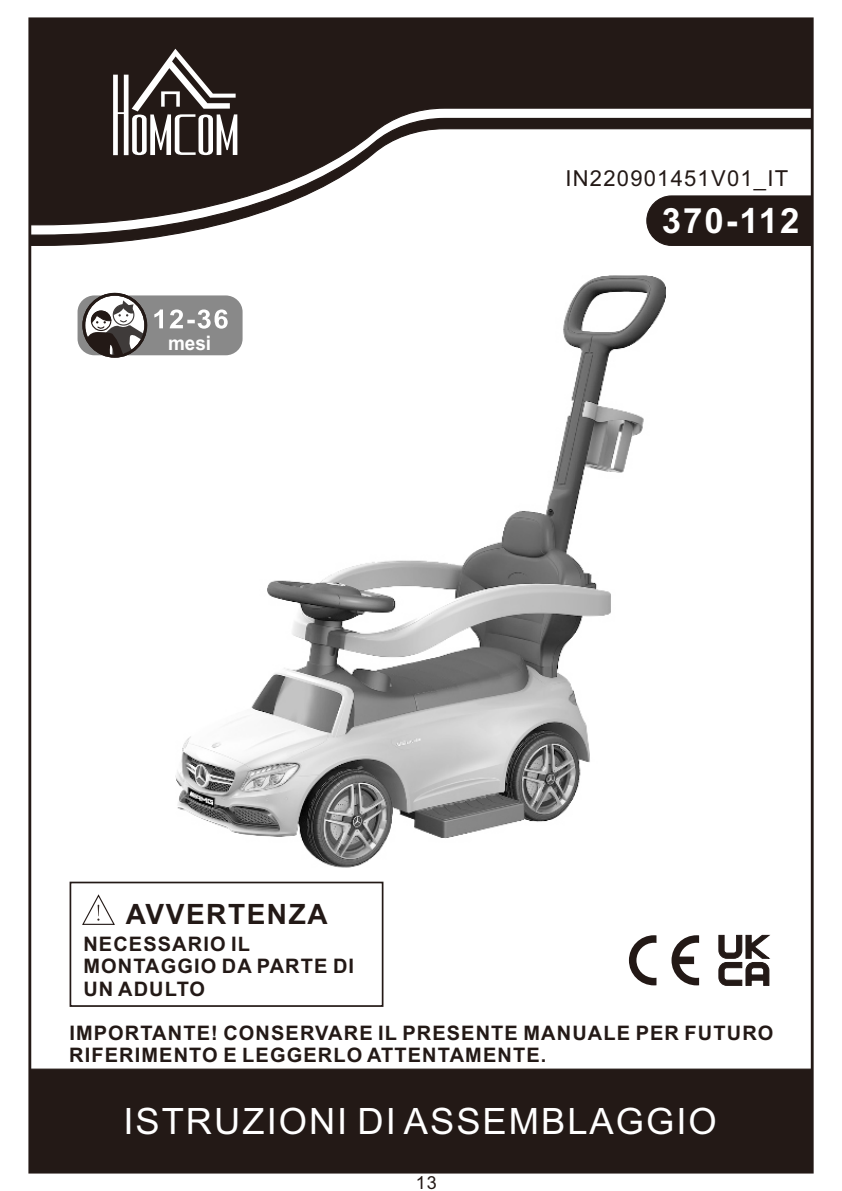
<style>
.page{position:relative;width:842px;height:1191px;background:#fff}
.page>*{position:absolute;margin:0;border:0;box-sizing:border-box;transform-origin:0 0}
.t1{font:36.4px "Arial";letter-spacing:.055em;color:#fff}
.t2{font:700 34.8px "Arial";letter-spacing:.055em;color:#fff}
.t3{font:700 28px "Arial";letter-spacing:.055em;color:#231916}
.t4{font:22px "Arial";letter-spacing:.055em;color:#231916}
.t5{font:700 20px/22.4px "Arial";letter-spacing:.055em;color:#231916}
.t6{font:700 20px "Arial";color:#fff;scale:.95 1}
.t7{font:18px "Arial";color:#231916}
</style>
<div class="page">
<div style="left:29px;top:1068px;width:784px;height:105px;background:#231916"></div>
<div style="left:29px;top:18px;width:784px;height:99px;background:#231916"></div>
<svg style="left:29px;top:117px;width:784px;height:129px"></svg>
<svg style="left:113px;top:49px;width:124px;height:106px"></svg>
<div style="left:646px;top:195px;width:167px;height:51px;background:#231916"></div>
<img style="left:175px;top:275px;width:491px;height:593px">
<div style="left:78px;top:295px;width:165px;height:60px;background:#898989;border-radius:17px"></div>
<svg style="left:82px;top:293px;width:65px;height:65px"></svg>
<svg style="left:87px;top:300px;width:58px;height:57px;background:#8a8685"></svg>
<div style="left:82px;top:293px;width:65px;height:65px;border:3px solid #231916;border-radius:50%"></div>
<svg style="left:154px;top:309px;width:74px;height:20px"></svg>
<svg style="left:82px;top:894px;width:33px;height:31px"></svg>
<div style="left:70px;top:881px;width:313px;height:126px;border:2px solid #231916"></div>
<svg style="left:629px;top:935px;width:70px;height:50px"></svg>
<svg style="left:718px;top:934px;width:52px;height:52px"></svg>
<p class="t4" style="left:565px;top:170px;width:224px">IN220901451V01_IT</p>
<p class="t6" style="left:168px;top:336px;width:47px">mesi</p>
<h3 class="t3" style="left:126px;top:903px;width:203px">AVVERTENZA</h3>
<p class="t5" style="left:83px;top:934px;width:272px">NECESSARIO IL<br>MONTAGGIO DA PARTE DI<br>UN ADULTO</p>
<h2 class="t2" style="left:662px;top:208px;width:139px">370-112</h2>
<p class="t5" style="left:69px;top:1023px;width:706px">IMPORTANTE! CONSERVARE IL PRESENTE MANUALE PER FUTURO<br>RIFERIMENTO E LEGGERLO ATTENTAMENTE.</p>
<h1 class="t1" style="left:123px;top:1107px;width:595px">ISTRUZIONI DI ASSEMBLAGGIO</h1>
<p class="t7" style="left:416px;top:1176px;width:23px">13</p>
</div>
